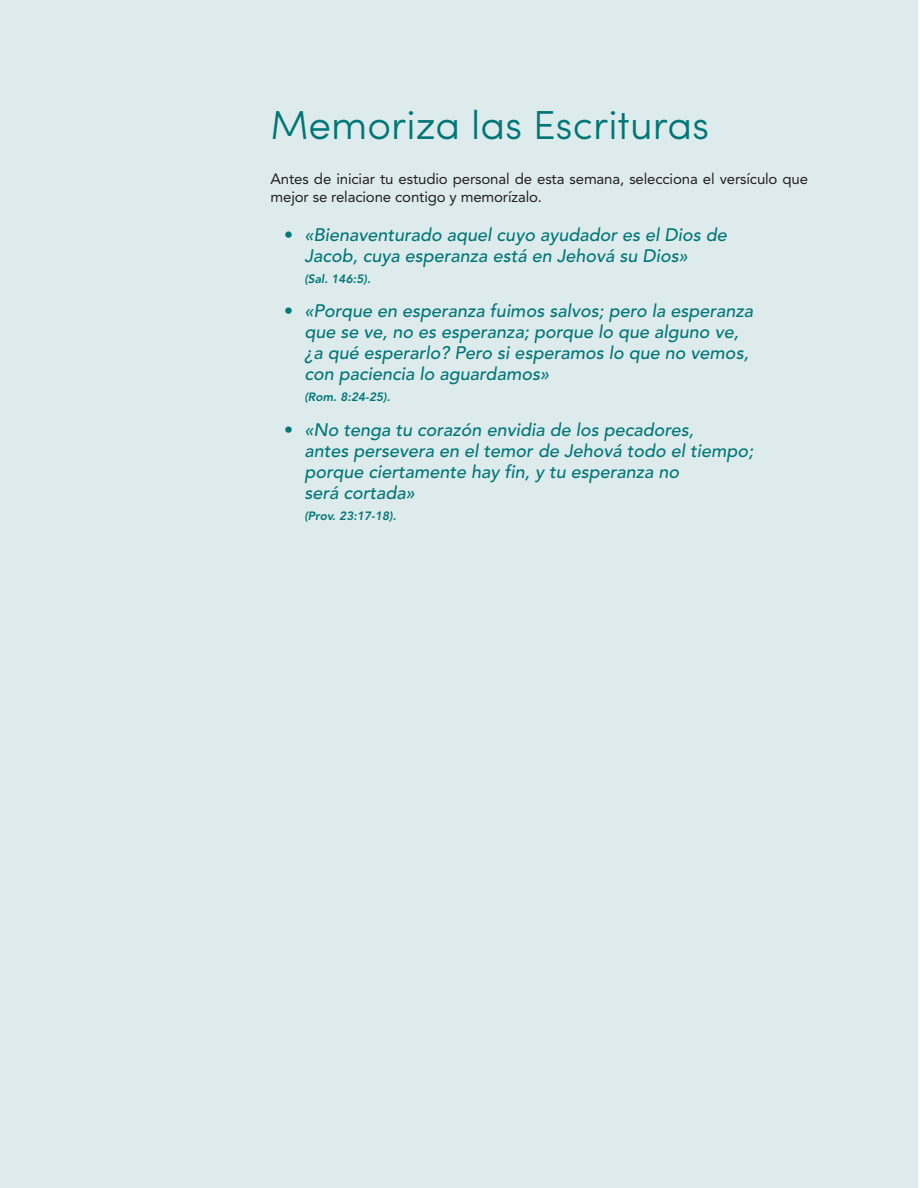
<style>
.page{position:relative;width:920px;height:1188px;background:#fff}
.page>*{position:absolute;margin:0;border:0;box-sizing:border-box;transform-origin:0 0}
.titulo{font:300 40.5px "Sofia Pro";color:#007677}
.t1{font:italic 500 18px/21px "Avenir LT Std";color:#007677}
.párrafo{font:15px/18px "Avenir LT Std";letter-spacing:-.01em;color:#231f20}
.t2{font:italic 800 12px "Avenir LT Std";color:#007677}
.s1{font-weight:900;font-style:normal}
</style>
<div class="page">
<div style="left:0;top:0;width:917px;height:1187px;background:#deebec"></div>
<p class="titulo" style="left:270px;top:95px;width:440px">Memoriza las Escrituras</p>
<p class="párrafo" style="left:270px;top:170px;width:539px">Antes de iniciar tu estudio personal de esta semana, selecciona el versículo que mejor se relacione contigo y memorízalo.</p>
<p class="t1" style="left:304px;top:224px;width:424px;text-indent:-20px"><span class="s1">•</span> «Bienaventurado aquel cuyo ayudador es el Dios de<br>Jacob, cuya esperanza está en Jehová su Dios»</p>
<p class="t2" style="left:304px;top:271px;width:68px">(Sal. 146:5).</p>
<p class="t1" style="left:304px;top:301px;width:450px;text-indent:-20px"><span class="s1">•</span> «Porque en esperanza fuimos salvos; pero la esperanza que se ve, no es esperanza; porque lo que alguno ve, ¿a qué esperarlo? Pero si esperamos lo que no vemos, con paciencia lo aguardamos»</p>
<p class="t2" style="left:304px;top:390px;width:87px">(Rom. 8:24-25).</p>
<p class="t1" style="left:304px;top:419px;width:450px;text-indent:-20px"><span class="s1">•</span> «No tenga tu corazón envidia de los pecadores,<br>antes persevera en el temor de Jehová todo el tiempo; porque ciertamente hay fin, y tu esperanza no<br>será cortada»</p>
<p class="t2" style="left:304px;top:508px;width:93px">(Prov. 23:17-18).</p>
</div>
